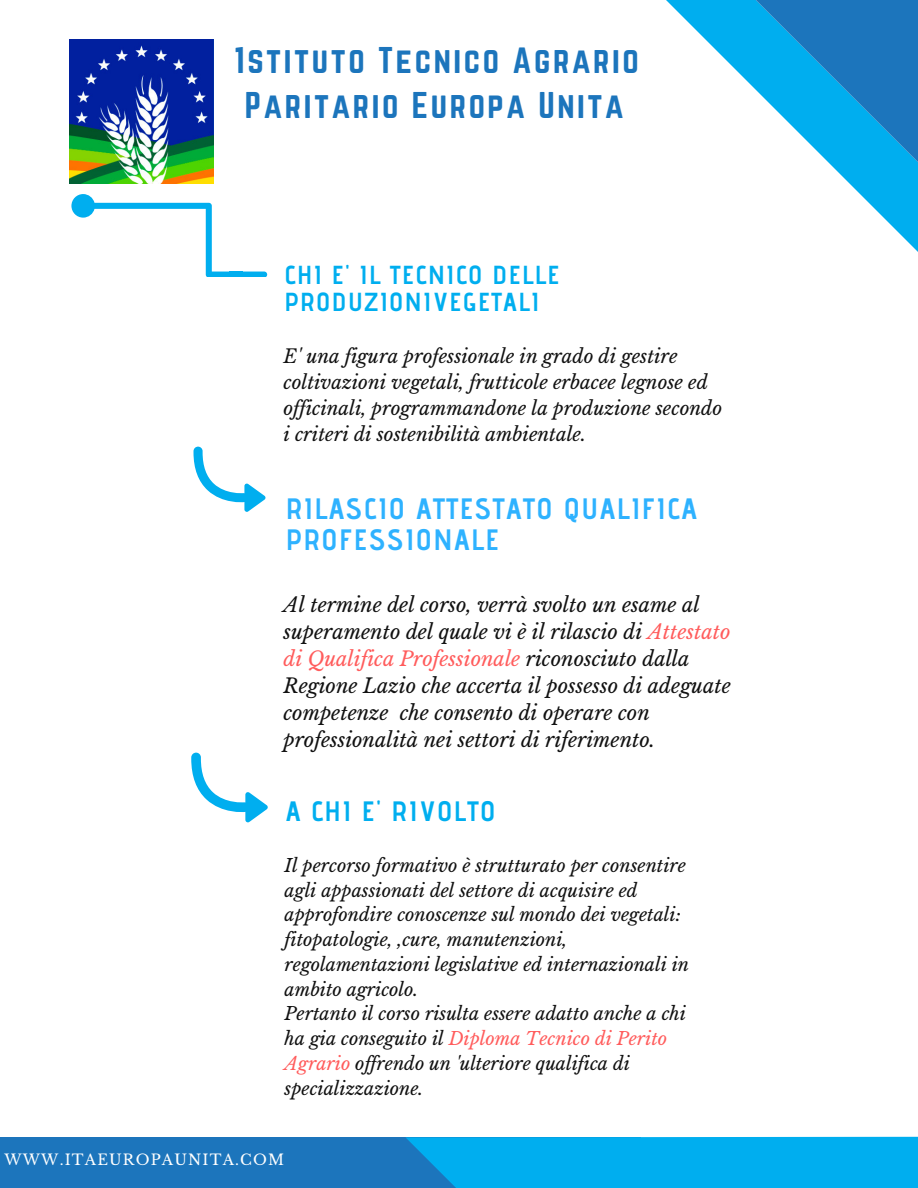
<style>
.page{position:relative;width:918px;height:1188px;background:#fff}
.page>*{position:absolute;margin:0;border:0;box-sizing:border-box;transform-origin:0 0}
.t1{font:32.7px/45px "Norwester";letter-spacing:.08em;color:#1c75bc;text-align:center}
.t2{font:700 29.55px/30.3px "Advent Pro";letter-spacing:.05em;color:#2eb2ff}
.t3{font:700 28.05px "Advent Pro";letter-spacing:.05em;color:#00aeef}
.t4{font:700 26.1px/27px "Advent Pro";letter-spacing:.05em;color:#00aeef}
.t5{font:italic 19.95px/27px "Libre Baskerville";color:#111}
.t6{font:italic 18.75px/25.8px "Libre Baskerville";color:#111}
.t7{font:italic 17.85px/24.8px "Libre Baskerville";color:#111}
.t8{font:14.7px "Libre Baskerville";letter-spacing:.08em;color:#fff}
.s1{color:#ff5c5c}
</style>
<div class="page">
<div style="left:0;top:1137px;width:640px;height:51px;background:#1c75bc"></div>
<svg style="left:406px;top:1136px;width:512px;height:52px;background:#06acec"></svg>
<svg style="left:673px;top:0;width:245px;height:247px"></svg>
<img style="left:70px;top:39px;width:144px;height:144px">
<svg style="left:243px;top:272px;width:24px;height:5px"></svg>
<div style="left:230px;top:272px;width:13px;height:5px;background:#00aeef"></div>
<svg style="left:71px;top:194px;width:159px;height:83px"></svg>
<svg style="left:194px;top:447px;width:71px;height:65px"></svg>
<svg style="left:191px;top:753px;width:77px;height:69px"></svg>
<h1 class="t1" style="left:234px;top:39px;width:406px">1stituto Tecnico Agrario<br>Paritario Europa Unita</h1>
<h3 class="t4" style="left:285px;top:261px;width:277px">CHI E' IL TECNICO DELLE<br>PRODUZIONIVEGETALI</h3>
<p class="t6" style="left:284px;top:344px;width:440px">E' una figura professionale in grado di gestire coltivazioni vegetali, frutticole erbacee legnose ed of icinali, programmandone la produzione secondo i criteri di sostenibilità ambientale.</p>
<h2 class="t2" style="left:286px;top:493px;width:413px">RILASCIO ATTESTATO QUALIFICA<br>PROFESSIONALE</h2>
<p class="t5" style="left:284px;top:592px;width:449px">Al termine del corso, verrà svolto un esame al superamento del quale vi è il rilascio di <span class="s1">Attestato di Qualifica Professionale</span> riconosciuto dalla Regione Lazio che accerta il possesso di adeguate competenze che consento di operare con professionalità nei settori di riferimento.</p>
<h3 class="t3" style="left:286px;top:793px;width:211px">A CHI E' RIVOLTO</h3>
<p class="t7" style="left:285px;top:853px;width:406px">Il percorso formativo è strutturato per consentire agli appassionati del settore di acquisire ed approfondire conoscenze sul mondo dei vegetali: fitopatologie, ,cure, manutenzioni, regolamentazioni legislative ed internazionali in ambito agricolo.<br>Pertanto il corso risulta essere adatto anche a chi ha gia conseguito il <span class="s1">Diploma Tecnico di Perito Agrario</span> of rendo un 'ulteriore qualifica di specializzazione.</p>
<p class="t8" style="left:4px;top:1150px;width:281px">WWW.ITAEUROPAUNITA.COM</p>
</div>
